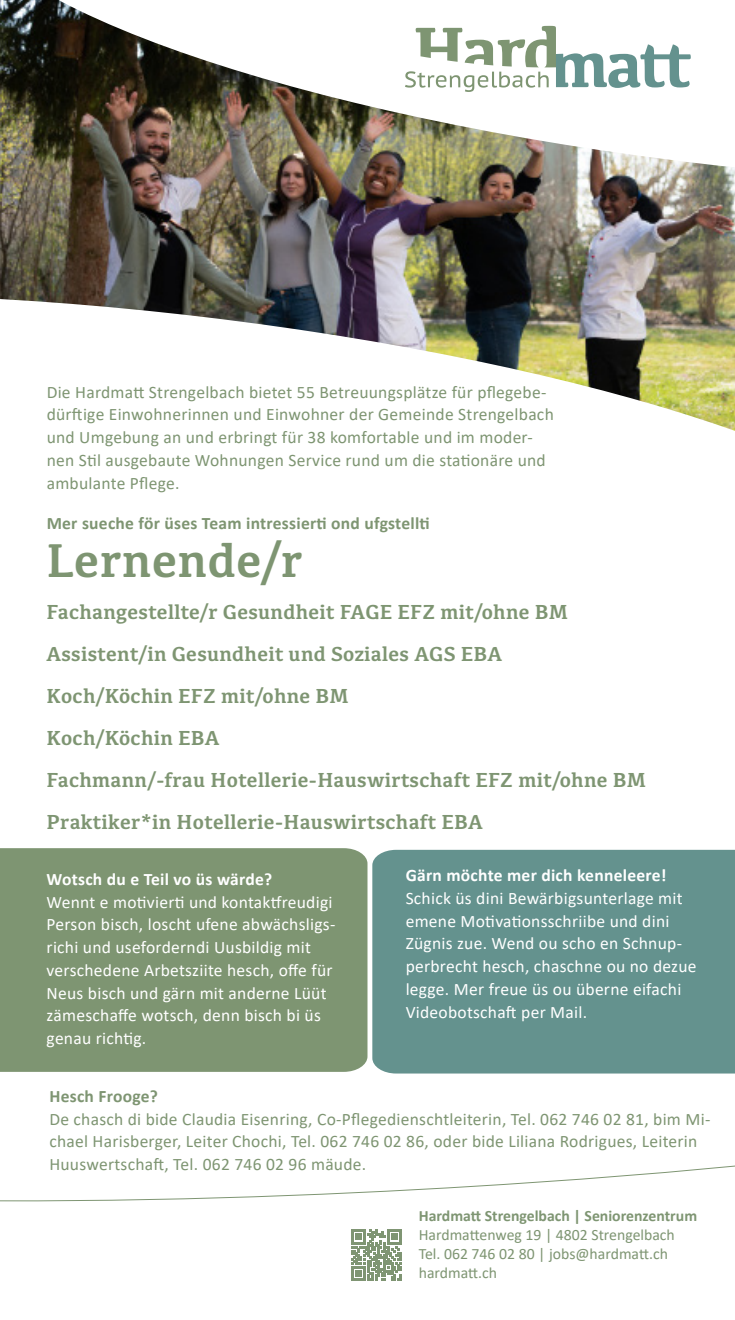
<style>
.page{position:relative;width:735px;height:1320px;background:#fff}
.page>*{position:absolute;margin:0;border:0;box-sizing:border-box;transform-origin:0 0}
.t1{font:700 49px "Kefa III";letter-spacing:.015em;color:#7e9572}
.t2{font:700 21px/42px "Kefa III";letter-spacing:.015em;color:#7e9572}
.t3{font:17.5px/22.8px "Calibri";letter-spacing:.015em;color:#7e9572}
.t4{font:17.5px/22.8px "Calibri";letter-spacing:.015em;color:#fff}
.t5{font:700 17.5px "Calibri";letter-spacing:.015em;color:#7e9572}
.t6{font:700 17.5px "Calibri";letter-spacing:.015em;color:#fff}
.t7{font:15.75px "Calibri";color:#7e9572}
.t8{font:700 15.75px "Calibri";color:#7e9572}
.s1{font-weight:700}
</style>
<div class="page">
<img style="left:0;top:213px;width:734px;height:55px">
<img style="left:0;top:268px;width:734px;height:163px">
<div style="left:372px;top:850px;width:362px;height:223px;background:#64928e"></div>
<div style="left:0;top:848px;width:367px;height:223px;background:#7e9572"></div>
<svg style="left:351px;top:1229px;width:51px;height:51px"></svg>
<svg style="left:0;top:1165px;width:734px;height:37px"></svg>
<img style="left:0;top:0;width:734px;height:213px">
<svg style="left:405px;top:26px;width:285px;height:66px"></svg>
<p class="t3" style="left:47px;top:380px;width:508px">Die Hardmatt Strengelbach bietet 55 Betreuungsplätze für pflegebe&shy;dürftige Einwohnerinnen und Einwohner der Gemeinde Strengelbach und Umgebung an und erbringt für 38 komfortable und im moder&shy;nen Stil ausgebaute Wohnungen Service rund um die stationäre und ambulante Pflege.</p>
<p class="t5" style="left:47px;top:511px;width:384px">Mer sueche för üses Team intressierti ond ufgstellti</p>
<p class="t1" style="left:47px;top:527px;width:257px">Lernende/r</p>
<p class="t2" style="left:47px;top:590px;width:522px">Fachangestellte/r Gesundheit FAGE EFZ mit/ohne BM<br>Assistent/in Gesundheit und Soziales AGS EBA</p>
<p class="t2" style="left:47px;top:674px;width:303px">Koch/Köchin EFZ mit/ohne BM</p>
<p class="t2" style="left:47px;top:716px;width:174px">Koch/Köchin EBA</p>
<p class="t2" style="left:47px;top:758px;width:600px">Fachmann/-frau Hotellerie-Hauswirtschaft EFZ mit/ohne BM</p>
<p class="t2" style="left:47px;top:800px;width:437px">Praktiker*in Hotellerie-Hauswirtschaft EBA</p>
<p class="t6" style="left:47px;top:866px;width:227px">Wotsch du e Teil vo üs wärde?</p>
<p class="t4" style="left:47px;top:890px;width:290px">Wennt e motivierti und kontaktfreudigi Person bisch, loscht ufene abwächsligs&shy;richi und useforderndi Uusbildig mit verschedene Arbetsziite hesch, offe für Neus bisch und gärn mit anderne Lüüt zämeschaffe wotsch, denn bisch bi üs genau richtig.</p>
<p class="t4" style="left:405px;top:863px;width:292px"><span class="s1">Gärn möchte mer dich kenneleere!<br></span>Schick üs dini Bewärbigsunterlage mit emene Motivationsschriibe und dini Zügnis zue. Wend ou scho en Schnup&shy;perbrecht hesch, chaschne ou no dezue legge. Mer freue üs ou überne eifachi Videobotschaft per Mail.</p>
<p class="t5" style="left:49px;top:1083px;width:110px">Hesch Frooge?</p>
<p class="t3" style="left:49px;top:1107px;width:662px">De chasch di bide Claudia Eisenring, Co-Pflegedienschtleiterin, Tel. 062 746 02 81, bim Mi&shy;chael Harisberger, Leiter Chochi, Tel. 062 746 02 86, oder bide Liliana Rodrigues, Leiterin<br>Huuswertschaft, Tel. 062 746 02 96 mäude.</p>
<p class="t8" style="left:418px;top:1204px;width:280px">Hardmatt Strengelbach | Seniorenzentrum</p>
<p class="t7" style="left:418px;top:1223px;width:257px">Hardmattenweg 19 | 4802 Strengelbach</p>
<p class="t7" style="left:418px;top:1242px;width:250px">Tel. 062 746 02 80 | jobs@hardmatt.ch</p>
<p class="t7" style="left:418px;top:1262px;width:80px">hardmatt.ch</p>
</div>
